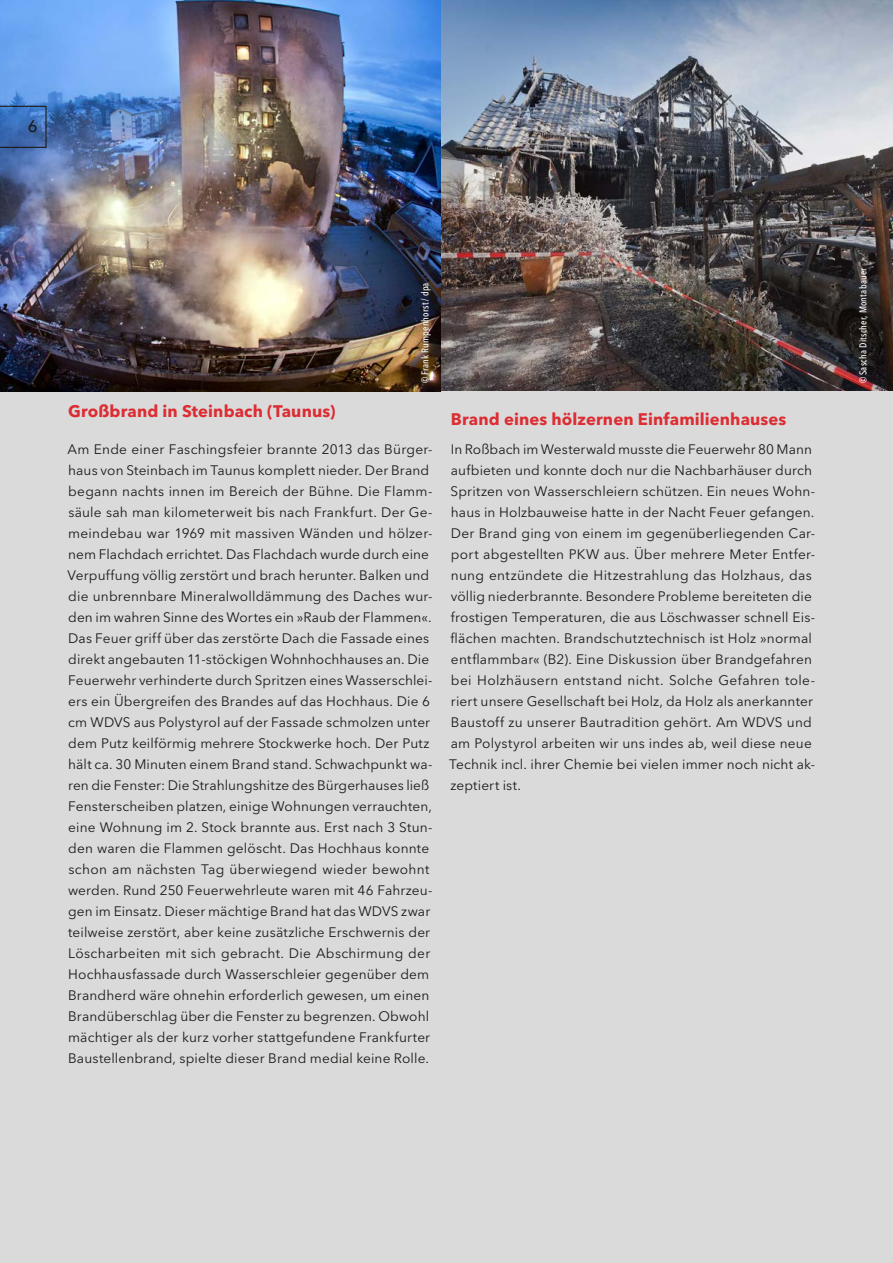
<style>
.page{position:relative;width:893px;height:1263px;background:#dadada}
.page>*{position:absolute;margin:0;border:0;box-sizing:border-box;transform-origin:0 0}
.t1{font:700 16.65px "Avenir Next LT Pro";letter-spacing:.005em;color:#dc2d33}
.t2{font:500 16.5px "Avenir Next LT Pro";color:#1a1a18}
.t3{font:13.65px/21px "Avenir Next LT Pro";letter-spacing:.01em;color:#1a1a18}
.t4{font:500 condensed 9.75px "Avenir Next LT Pro";letter-spacing:.02em;color:#fff}
</style>
<div class="page">
<img style="left:0;top:0;width:893px;height:391px">
<svg style="left:0;top:106px;width:47px;height:42px;background:#3b69ac"></svg>
<p class="t2" style="left:28px;top:117px;width:11px">6</p>
<p class="t4" style="left:419px;top:383px;width:102px;rotate:-90deg">© Frank Rumpenhorst / dpa</p>
<p class="t1" style="left:68px;top:400px;width:269px">Großbrand in Steinbach (Taunus)</p>
<p class="t3" style="left:67px;top:438px;width:367px">Am Ende einer Faschingsfeier brannte 2013 das Bürger&shy;haus von Steinbach im Taunus komplett nieder. Der Brand begann nachts innen im Bereich der Bühne. Die Flamm&shy;säule sah man kilometerweit bis nach Frankfurt. Der Ge&shy;meindebau war 1969 mit massiven Wänden und hölzer&shy;nem Flachdach errichtet. Das Flachdach wurde durch eine Verpuffung völlig zerstört und brach herunter. Balken und die unbrennbare Mineralwolldämmung des Daches wur&shy;den im wahren Sinne des Wortes ein »Raub der Flammen«.<br>Das Feuer griff über das zerstörte Dach die Fassade eines direkt angebauten 11-stöckigen Wohnhochhauses an. Die Feuerwehr verhinderte durch Spritzen eines Wasserschlei&shy;ers ein Übergreifen des Brandes auf das Hochhaus. Die 6 cm WDVS aus Polystyrol auf der Fassade schmolzen unter dem Putz keilförmig mehrere Stockwerke hoch. Der Putz hält ca. 30 Minuten einem Brand stand. Schwachpunkt wa&shy;ren die Fenster: Die Strahlungshitze des Bürgerhauses ließ Fensterscheiben platzen, einige Wohnungen verrauchten, eine Wohnung im 2. Stock brannte aus. Erst nach 3 Stun&shy;den waren die Flammen gelöscht. Das Hochhaus konnte schon am nächsten Tag überwiegend wieder bewohnt werden. Rund 250 Feuerwehrleute waren mit 46 Fahrzeu&shy;gen im Einsatz. Dieser mächtige Brand hat das WDVS zwar teilweise zerstört, aber keine zusätzliche Erschwernis der Löscharbeiten mit sich gebracht. Die Abschirmung der Hochhausfassade durch Wasserschleier gegenüber dem Brandherd wäre ohnehin erforderlich gewesen, um einen Brandüberschlag über die Fenster zu begrenzen. Obwohl mächtiger als der kurz vorher stattgefundene Frankfurter Baustellenbrand, spielte dieser Brand medial keine Rolle.</p>
<p class="t1" style="left:451px;top:409px;width:337px">Brand eines hölzernen Einfamilienhauses</p>
<p class="t3" style="left:449px;top:438px;width:367px">In Roßbach im Westerwald musste die Feuerwehr 80 Mann aufbieten und konnte doch nur die Nachbarhäuser durch Spritzen von Wasserschleiern schützen. Ein neues Wohn&shy;haus in Holzbauweise hatte in der Nacht Feuer gefangen.<br>Der Brand ging von einem im gegenüberliegenden Car&shy;port abgestellten PKW aus. Über mehrere Meter Entfer&shy;nung entzündete die Hitzestrahlung das Holzhaus, das völlig niederbrannte. Besondere Probleme bereiteten die frostigen Temperaturen, die aus Löschwasser schnell Eis&shy;flächen machten. Brandschutztechnisch ist Holz »normal entflammbar« (B2). Eine Diskussion über Brandgefahren bei Holzhäusern entstand nicht. Solche Gefahren tole&shy;riert unsere Gesellschaft bei Holz, da Holz als anerkannter Baustoff zu unserer Bautradition gehört. Am WDVS und am Polystyrol arbeiten wir uns indes ab, weil diese neue Technik incl. ihrer Chemie bei vielen immer noch nicht ak&shy;zeptiert ist.</p>
<p class="t4" style="left:857px;top:383px;width:117px;rotate:-90deg">© Sascha Ditscher, Montabauer</p>
</div>
